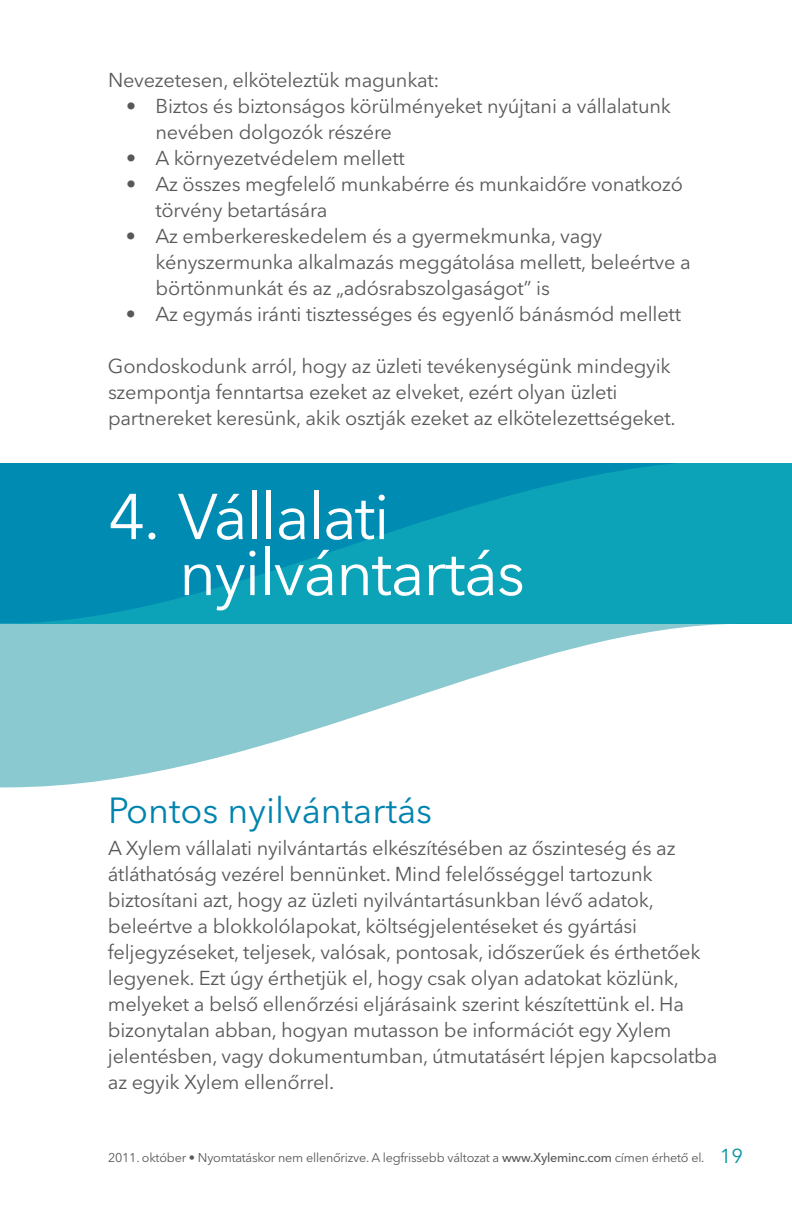
<style>
.page{position:relative;width:792px;height:1224px;background:#fff}
.page>*{position:absolute;margin:0;border:0;box-sizing:border-box;transform-origin:0 0}
.t1{font:64px/56px "Avenir Next LT Com";letter-spacing:-.025em;color:#fff}
.t2{font:36px "Avenir Next LT Com";color:#0084af}
.t3{font:20px/26px "Avenir Next LT Com";letter-spacing:-.01em;color:#57585a}
.t4{font:12.6px "Avenir Next LT Com";letter-spacing:-.015em;color:#57585a}
.s1{font-weight:500}
.s2{font-size:20px;color:#00939e}
</style>
<div class="page">
<svg style="left:0;top:624px;width:727px;height:163px;fill:#8ac9cf"></svg>
<svg style="left:0;top:464px;width:792px;height:160px;background:#0698b5"></svg>
<p class="t3" style="left:108px;top:67px;width:333px">Nevezetesen, elköteleztük magunkat:</p>
<p class="t3" style="left:156px;top:93px;width:517px;text-indent:-30px">• Biztos és biztonságos körülményeket nyújtani a vállalatunk nevében dolgozók részére</p>
<p class="t3" style="left:126px;top:145px;width:280px">• A környezetvédelem mellett</p>
<p class="t3" style="left:156px;top:171px;width:529px;text-indent:-30px">• Az összes megfelelő munkabérre és munkaidőre vonatkozó törvény betartására</p>
<p class="t3" style="left:156px;top:223px;width:537px;text-indent:-30px">• Az emberkereskedelem és a gyermekmunka, vagy kényszermunka alkalmazás meggátolása mellett, beleértve a börtönmunkát és az „adósrabszolgaságot” is</p>
<p class="t3" style="left:126px;top:301px;width:557px">• Az egymás iránti tisztességes és egyenlő bánásmód mellett</p>
<p class="t3" style="left:108px;top:353px;width:569px">Gondoskodunk arról, hogy az üzleti tevékenységünk mindegyik szempontja fenntartsa ezeket az elveket, ezért olyan üzleti partnereket keresünk, akik osztják ezeket az elkötelezettségeket.</p>
<h1 class="t1" style="left:179px;top:489px;width:348px;text-indent:-71px">4. Vállalati nyilvántartás</h1>
<h2 class="t2" style="left:108px;top:789px;width:326px">Pontos nyilvántartás</h2>
<p class="t3" style="left:108px;top:835px;width:611px">A Xylem vállalati nyilvántartás elkészítésében az őszinteség és az átláthatóság vezérel bennünket. Mind felelősséggel tartozunk biztosítani azt, hogy az üzleti nyilvántartásunkban lévő adatok, beleértve a blokkolólapokat, költségjelentéseket és gyártási feljegyzéseket, teljesek, valósak, pontosak, időszerűek és érthetőek legyenek. Ezt úgy érthetjük el, hogy csak olyan adatokat közlünk, melyeket a belső ellenőrzési eljárásaink szerint készítettünk el. Ha bizonytalan abban, hogyan mutasson be információt egy Xylem jelentésben, vagy dokumentumban, útmutatásért lépjen kapcsolatba az egyik Xylem ellenőrrel.</p>
<p class="t4" style="left:108px;top:1150px;width:637px">2011. október • Nyomtatáskor nem ellenőrizve. A legfrissebb változat a <span class="s1">www.Xyleminc.com</span> címen érhető el. <span class="s2">19</span></p>
</div>
